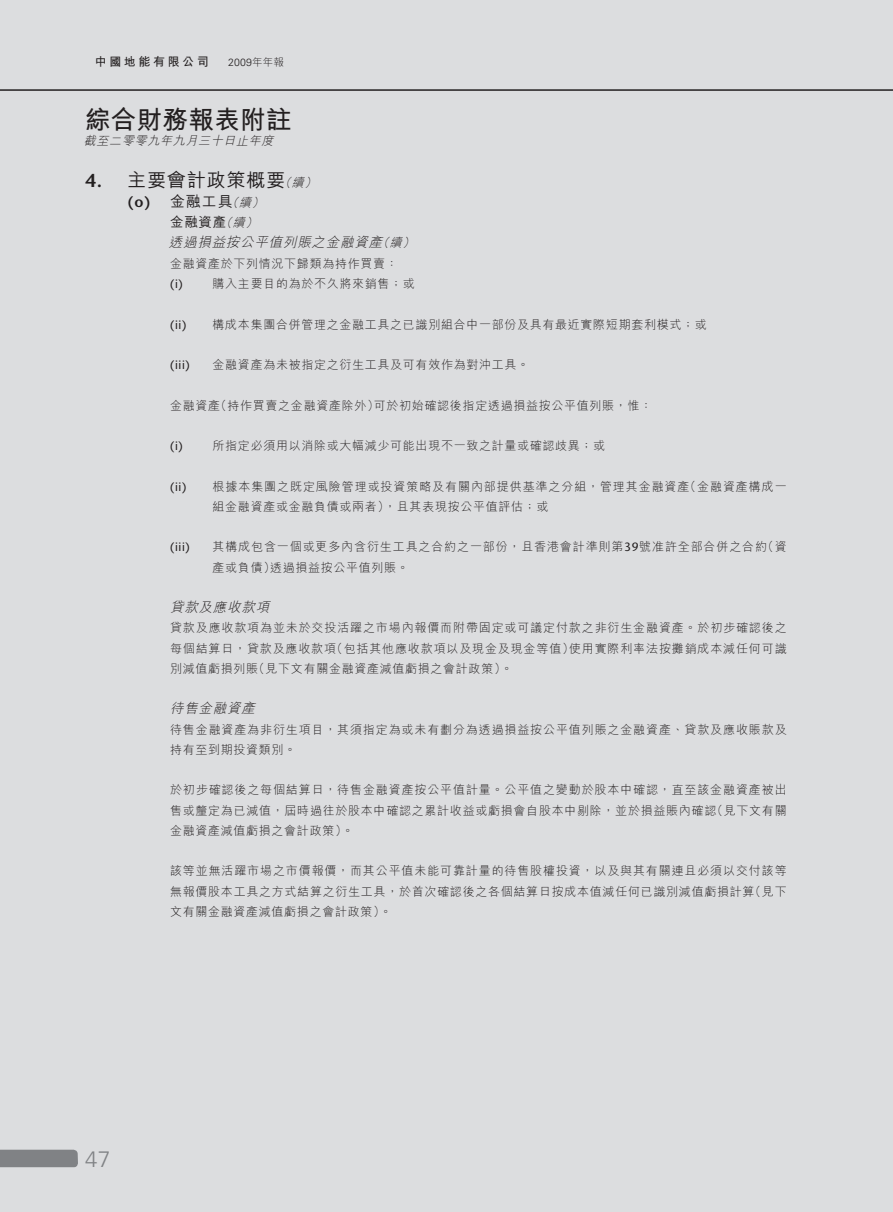
<style>
.page{position:relative;width:893px;height:1212px;background:#dcdddf}
.page>*{position:absolute;margin:0;border:0;box-sizing:border-box;transform-origin:0 0}
.t1{font:700 25.5px "M Hei HK";letter-spacing:.015em;color:#231f20}
.t2{font:300 22.5px "Univers LT Std";color:#808285}
.t3{font:500 18.75px "M Hei HK";letter-spacing:.055em;color:#231f20}
.t4{font:500 15px "M Hei HK";color:#231f20}
.t5{font:italic 300 13.5px/20.2px "M Hei HK";color:#231f20}
.t6{font:300 12px/20.2px "M Hei HK";letter-spacing:.055em;color:#231f20;text-align:justify}
.t7{font:300 12px/20.2px "M Hei HK";letter-spacing:.075em;color:#231f20}
.t8{font:italic 300 12px "M Hei HK";color:#231f20}
.t9{font:500 12px "Stone Sans Std";letter-spacing:.055em;color:#231f20}
.t10{font:700 12px "M Hei HK";letter-spacing:.215em;color:#231f20}
.t11{font:300 10.5px "Univers LT Std";color:#231f20}
.s1{font-family:"M Hei HK"}
.s2{font-family:"Stone Sans Std";font-weight:600}
.s3{font-weight:300;font-style:italic;font-size:12px}
.s4{font-weight:500;font-style:normal}
.s5{font-size:12px}
.s6{font-family:"Stone Sans Std";font-weight:500}
</style>
<div class="page">
<svg style="left:0;top:1150px;width:78px;height:17px"></svg>
<hr style="left:0;top:89px;width:893px;height:2px;background:#231f20">
<p class="t10" style="left:95px;top:53px;width:115px">中國地能有限公司</p>
<p class="t11" style="left:228px;top:56px;width:57px">2009<span class="s1">年年報</span></p>
<p class="t1" style="left:85px;top:101px;width:208px">綜合財務報表附註</p>
<p class="t8" style="left:84px;top:133px;width:195px">截至二零零九年九月三十日止年度</p>
<p class="t3" style="left:85px;top:166px;width:237px"><span class="s2">4.</span> 主要會計政策概要<span class="s3">（續）</span></p>
<p class="t4" style="left:128px;top:191px;width:141px"><span class="s2">(o)</span> 金融工具<span class="s3">（續）</span></p>
<p class="t5" style="left:169px;top:212px;width:251px"><span class="s4">金融資產</span><span class="s5">（續）<br></span>透過損益按公平值列賬之金融資產<span class="s5">（續）</span></p>
<p class="t6" style="left:170px;top:253px;width:229px">金融資產於下列情況下歸類為持作買賣：<span class="s6">(i)</span></p>
<p class="t6" style="left:213px;top:273px;width:204px">購入主要目的為於不久將來銷售；或</p>
<p class="t6" style="left:170px;top:313px;width:538px"><span class="s6">(ii)</span> 構成本集團合併管理之金融工具之已識別組合中一部份及具有最近實際短期套利模式；或</p>
<p class="t9" style="left:170px;top:358px;width:21px">(iii)</p>
<p class="t6" style="left:213px;top:354px;width:318px">金融資產為未被指定之衍生工具及可有效作為對沖工具。</p>
<p class="t6" style="left:170px;top:394px;width:484px">金融資產（持作買賣之金融資產除外）可於初始確認後指定透過損益按公平值列賬，惟：</p>
<p class="t9" style="left:170px;top:439px;width:14px">(i)</p>
<p class="t6" style="left:213px;top:435px;width:394px">所指定必須用以消除或大幅減少可能出現不一致之計量或確認歧異；或</p>
<p class="t7" style="left:213px;top:475px;width:576px;text-indent:-43px"><span class="s6">(ii)</span> 根據本集團之既定風險管理或投資策略及有關內部提供基準之分組，管理其金融資產（金融資產構成一組金融資產或金融負債或兩者），且其表現按公平值評估；或</p>
<p class="t9" style="left:170px;top:540px;width:21px">(iii)</p>
<p class="t6" style="left:213px;top:536px;width:576px">其構成包含一個或更多內含衍生工具之合約之一部份，且香港會計準則第<span class="s6">39</span>號准許全部合併之合約（資產或負債）透過損益按公平值列賬。</p>
<p class="t5" style="left:170px;top:596px;width:105px">貸款及應收款項</p>
<p class="t6" style="left:170px;top:617px;width:618px">貸款及應收款項為並未於交投活躍之市場內報價而附帶固定或可議定付款之非衍生金融資產。於初步確認後之每個結算日，貸款及應收款項（包括其他應收款項以及現金及現金等值）使用實際利率法按攤銷成本減任何可識別減值虧損列賬（見下文有關金融資產減值虧損之會計政策）。</p>
<p class="t5" style="left:170px;top:698px;width:91px">待售金融資產</p>
<p class="t7" style="left:170px;top:718px;width:618px">待售金融資產為非衍生項目，其須指定為或未有劃分為透過損益按公平值列賬之金融資產、貸款及應收賬款及持有至到期投資類別。</p>
<p class="t6" style="left:170px;top:779px;width:618px">於初步確認後之每個結算日，待售金融資產按公平值計量。公平值之變動於股本中確認，直至該金融資產被出售或釐定為已減值，屆時過往於股本中確認之累計收益或虧損會自股本中剔除，並於損益賬內確認（見下文有關金融資產減值虧損之會計政策）。</p>
<p class="t6" style="left:170px;top:860px;width:618px">該等並無活躍市場之市價報價，而其公平值未能可靠計量的待售股權投資，以及與其有關連且必須以交付該等無報價股本工具之方式結算之衍生工具，於首次確認後之各個結算日按成本值減任何已識別減值虧損計算（見下文有關金融資產減值虧損之會計政策）。</p>
<p class="t2" style="left:85px;top:1145px;width:27px">47</p>
</div>
